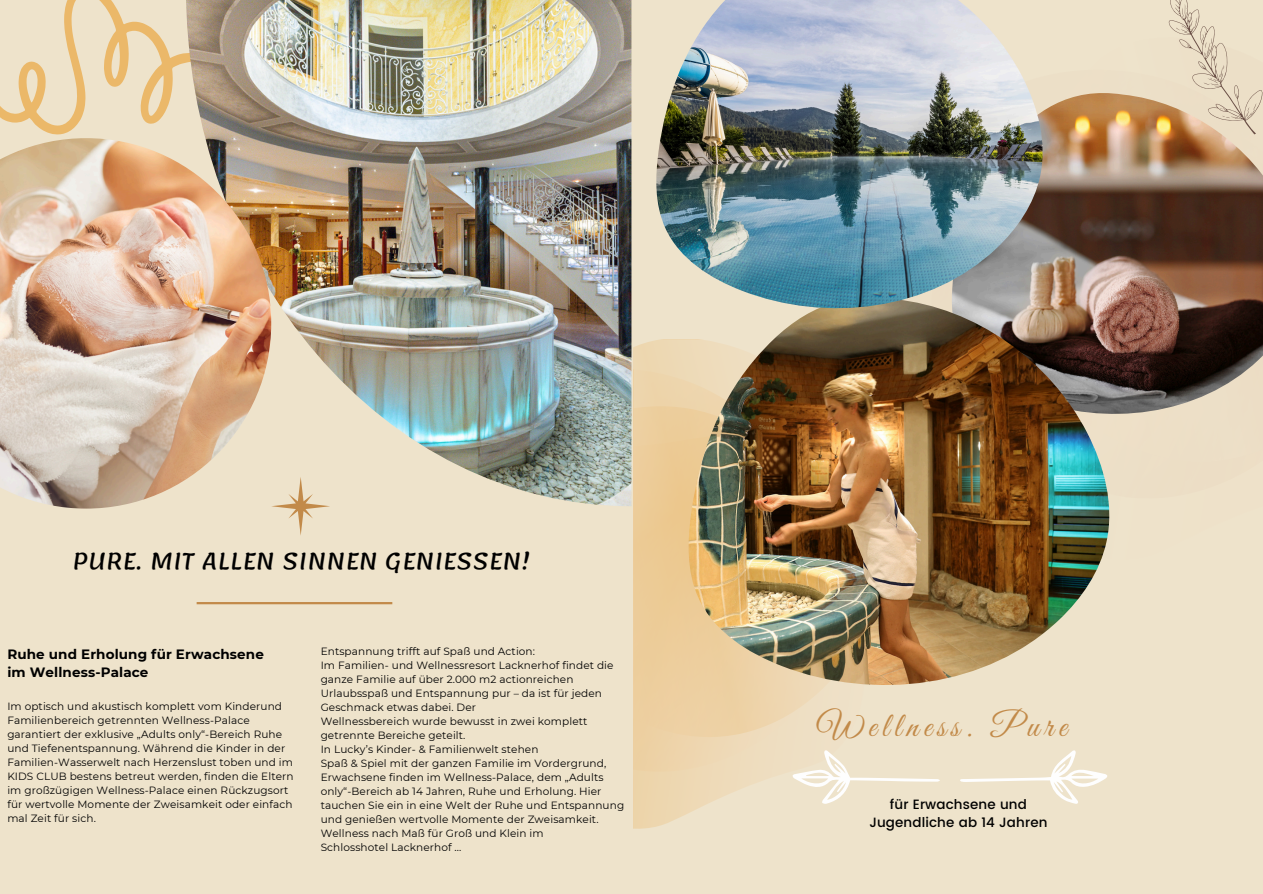
<style>
.page{position:relative;width:1263px;height:894px;background:#fff}
.page>*{position:absolute;margin:0;border:0;box-sizing:border-box;transform-origin:0 0}
.t1{font:34.35px "Great Vibes";letter-spacing:.15em;color:#c28a49}
.t2{font:22.5px "Lemonada";letter-spacing:.01em;color:#000}
.t3{font:700 13.5px/18.5px "Montserrat";letter-spacing:.01em;color:#000}
.t4{font:500 13.5px/17.9px "Poppins";letter-spacing:.01em;color:#000;text-align:center}
.t5{font:10.5px/14px "Montserrat";letter-spacing:.01em;color:#000}
</style>
<div class="page">
<div style="left:633px;top:0;width:630px;height:893px;background:#eee3cb"></div>
<svg style="left:633px;top:799px;width:195px;height:30px"></svg>
<svg style="left:633px;top:770px;width:139px;height:29px;fill:#eed9b6"></svg>
<svg style="left:633px;top:755px;width:142px;height:15px;fill:#eed8b3"></svg>
<svg style="left:633px;top:339px;width:262px;height:416px"></svg>
<img style="left:1043px;top:93px;width:220px;height:320px">
<img style="left:689px;top:297px;width:420px;height:387px">
<div style="left:0;top:0;width:633px;height:893px;background:#eee3cb"></div>
<svg style="left:0;top:0;width:186px;height:135px"></svg>
<img style="left:186px;top:0;width:445px;height:506px">
<img style="left:656px;top:0;width:387px;height:308px">
<img style="left:0;top:138px;width:271px;height:370px">
<hr style="left:197px;top:602px;width:195px;height:2px;background:#c28a49">
<svg style="left:271px;top:476px;width:59px;height:59px"></svg>
<svg style="left:960px;top:750px;width:147px;height:54px"></svg>
<svg style="left:792px;top:750px;width:148px;height:53px"></svg>
<svg style="left:1149px;top:0;width:114px;height:149px"></svg>
<h2 class="t2" style="left:72px;top:548px;width:459px">PURE. MIT ALLEN SINNEN GENIESSEN!</h2>
<p class="t3" style="left:7px;top:644px;width:258px">Ruhe und Erholung für Erwachsene im Wellness-Palace</p>
<p class="t5" style="left:7px;top:698px;width:288px">Im optisch und akustisch komplett vom Kinderund Familienbereich getrennten Wellness-Palace garantiert der exklusive „Adults only“-Bereich Ruhe und Tiefenentspannung. Während die Kinder in der Familien-Wasserwelt nach Herzenslust toben und im KIDS CLUB bestens betreut werden, finden die Eltern im großzügigen Wellness-Palace einen Rückzugsort für wertvolle Momente der Zweisamkeit oder einfach mal Zeit für sich.</p>
<p class="t5" style="left:321px;top:643px;width:216px">Entspannung trifft auf Spaß und Action:</p>
<p class="t5" style="left:321px;top:657px;width:294px">Im Familien- und Wellnessresort Lacknerhof findet die ganze Familie auf über 2.000 m2 actionreichen Urlaubsspaß und Entspannung pur – da ist für jeden Geschmack etwas dabei. Der</p>
<p class="t5" style="left:321px;top:713px;width:268px">Wellnessbereich wurde bewusst in zwei komplett getrennte Bereiche geteilt.</p>
<p class="t5" style="left:321px;top:741px;width:219px">In Lucky’s Kinder- &amp; Familienwelt stehen</p>
<p class="t5" style="left:321px;top:756px;width:305px">Spaß &amp; Spiel mit der ganzen Familie im Vordergrund, Erwachsene finden im Wellness-Palace, dem „Adults only“-Bereich ab 14 Jahren, Ruhe und Erholung. Hier tauchen Sie ein in eine Welt der Ruhe und Entspannung und genießen wertvolle Momente der Zweisamkeit.<br>Wellness nach Maß für Groß und Klein im</p>
<p class="t5" style="left:321px;top:840px;width:142px">Schlosshotel Lacknerhof ...</p>
<p class="t1" style="left:817px;top:706px;width:251px">Wellness. Pure</p>
<p class="t4" style="left:869px;top:795px;width:180px">für Erwachsene und<br>Jugendliche ab 14 Jahren</p>
</div>
